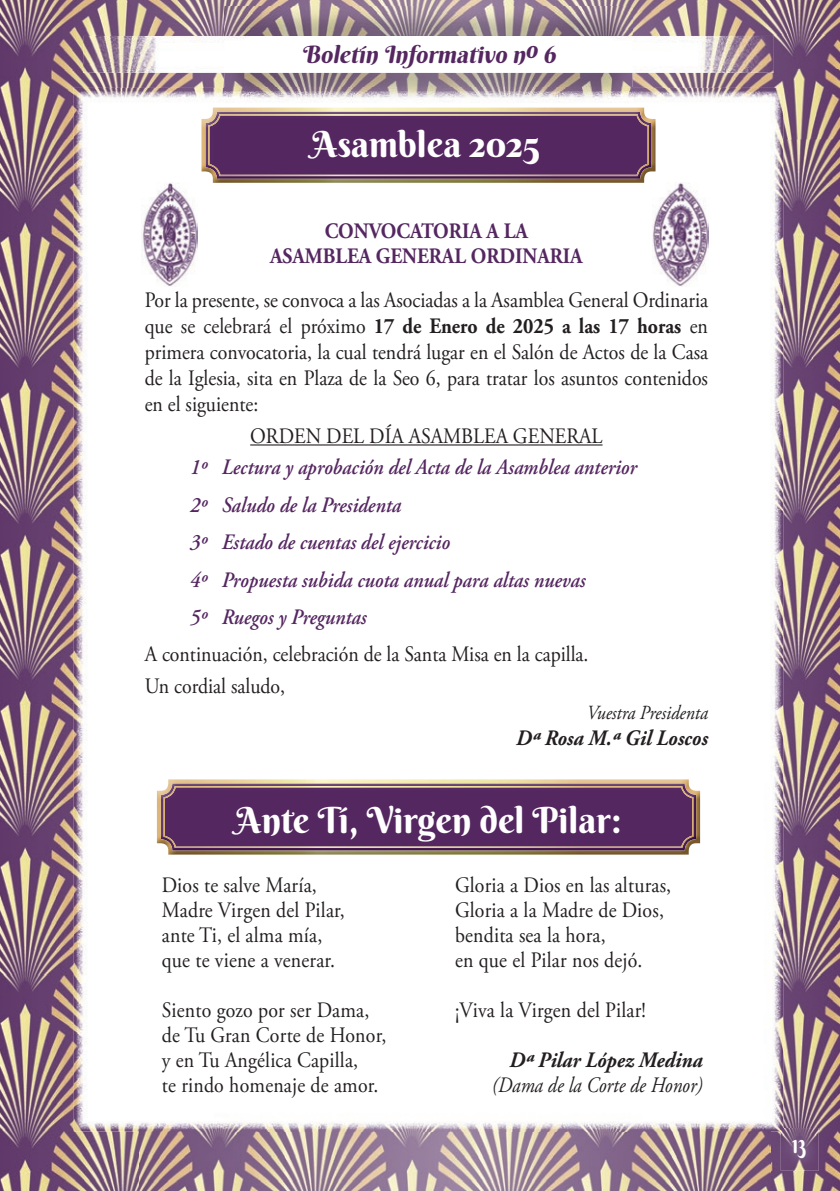
<style>
.page{position:relative;width:840px;height:1191px;background:#fff}
.page>*{position:absolute;margin:0;border:0;box-sizing:border-box;transform-origin:0 0}
.t1{font:36px "Berkshire Swash";color:#fff}
.t2{font:26px "Berkshire Swash";color:#fff;scale:.69 1}
.t3{font:italic 24px "Berkshire Swash";color:#552761}
.t4{font:22px/25px "Adobe Garamond Pro";letter-spacing:.01em;color:#231f20;scale:.9 1}
.t5{font:italic 600 22px/37.4px "Adobe Garamond Pro";color:#552761;scale:.9 1}
.t6{font:700 22px/25px "Adobe Garamond Pro";color:#552761;text-align:center;scale:.9 1}
.t7{font:italic 700 22px "Adobe Garamond Pro";color:#231f20;scale:.92 1}
.t8{font:italic 22px "Adobe Garamond Pro";color:#231f20;scale:.87 1}
.t9{font:italic 20px "Adobe Garamond Pro";color:#231f20;scale:.9 1}
.s1{font-weight:700}
</style>
<div class="page">
<img style="left:0;top:0;width:279px;height:139px">
<img style="left:279px;top:0;width:560px;height:69px">
<img style="left:632px;top:69px;width:207px;height:70px">
<img style="left:0;top:139px;width:139px;height:1052px">
<img style="left:770px;top:139px;width:69px;height:1052px">
<img style="left:139px;top:1131px;width:631px;height:60px">
<img style="left:74px;top:88px;width:708px;height:695px">
<img style="left:74px;top:783px;width:140px;height:348px">
<img style="left:641px;top:783px;width:141px;height:348px">
<img style="left:214px;top:854px;width:427px;height:277px">
<img style="left:780px;top:1128px;width:38px;height:42px">
<img style="left:224px;top:73px;width:408px;height:29px">
<img style="left:224px;top:7px;width:408px;height:29px">
<img style="left:83px;top:36px;width:690px;height:37px">
<img style="left:224px;top:41px;width:408px;height:27px">
<img style="left:243px;top:68px;width:370px;height:5px">
<img style="left:243px;top:36px;width:370px;height:5px">
<img style="left:236px;top:41px;width:384px;height:27px">
<img style="left:201px;top:108px;width:454px;height:75px">
<img style="left:208px;top:114px;width:440px;height:62px">
<img style="left:157px;top:779px;width:542px;height:75px">
<img style="left:163px;top:786px;width:530px;height:62px">
<hr style="left:250px;top:444px;width:352px;height:1px;background:#231f20">
<img style="left:142px;top:183px;width:56px;height:103px">
<img style="left:651px;top:183px;width:56px;height:103px">
<p class="t3" style="left:301px;top:40px;width:261px">Boletín Informativo no 6</p>
<h1 class="t1" style="left:311px;top:122px;width:230px">Asamblea 2025</h1>
<p class="t6" style="left:270px;top:219px;width:348px">CONVOCATORIA A LA<br>ASAMBLEA GENERAL ORDINARIA</p>
<p class="t4" style="left:145px;top:288px;width:627px;line-height:26px;text-align:justify">Por la presente, se convoca a las Asociadas a la Asamblea General Ordinaria que se celebrará el próximo <span class="s1">17 de Enero de 2025 a las 17 horas</span> en primera convocatoria, la cual tendrá lugar en el Salón de Actos de la Casa de la Iglesia, sita en Plaza de la Seo 6, para tratar los asuntos contenidos en el siguiente:</p>
<p class="t4" style="left:250px;top:424px;width:393px">ORDEN DEL DÍA ASAMBLEA GENERAL</p>
<p class="t5" style="left:190px;top:449px;width:497px">1º Lectura y aprobación del Acta de la Asamblea anterior 2º Saludo de la Presidenta<br>3º Estado de cuentas del ejercicio<br>4º Propuesta subida cuota anual para altas nuevas<br>5º Ruegos y Preguntas</p>
<p class="t4" style="left:145px;top:639px;width:494px;line-height:31.6px">A continuación, celebración de la Santa Misa en la capilla.<br>Un cordial saludo,</p>
<p class="t9" style="left:586px;top:700px;width:136px">Vuestra Presidenta</p>
<p class="t7" style="left:516px;top:725px;width:210px">Dª Rosa M.ª Gil Loscos</p>
<h1 class="t1" style="left:235px;top:797px;width:388px">Ante Tí, Virgen del Pilar:</h1>
<p class="t4" style="left:162px;top:873px;width:204px">Dios te salve María,<br>Madre Virgen del Pilar, ante Ti, el alma mía, que te viene a venerar.</p>
<p class="t4" style="left:162px;top:998px;width:251px">Siento gozo por ser Dama, de Tu Gran Corte de Honor, y en Tu Angélica Capilla,<br>te rindo homenaje de amor.</p>
<p class="t4" style="left:455px;top:873px;width:241px">Gloria a Dios en las alturas,<br>Gloria a la Madre de Dios, bendita sea la hora,<br>en que el Pilar nos dejó.</p>
<p class="t4" style="left:455px;top:998px;width:213px">¡Viva la Virgen del Pilar!</p>
<p class="t7" style="left:509px;top:1047px;width:211px">Dª Pilar López Medina</p>
<p class="t8" style="left:491px;top:1072px;width:243px">(Dama de la Corte de Honor)</p>
<p class="t2" style="left:791px;top:1127px;width:22px">13</p>
</div>
